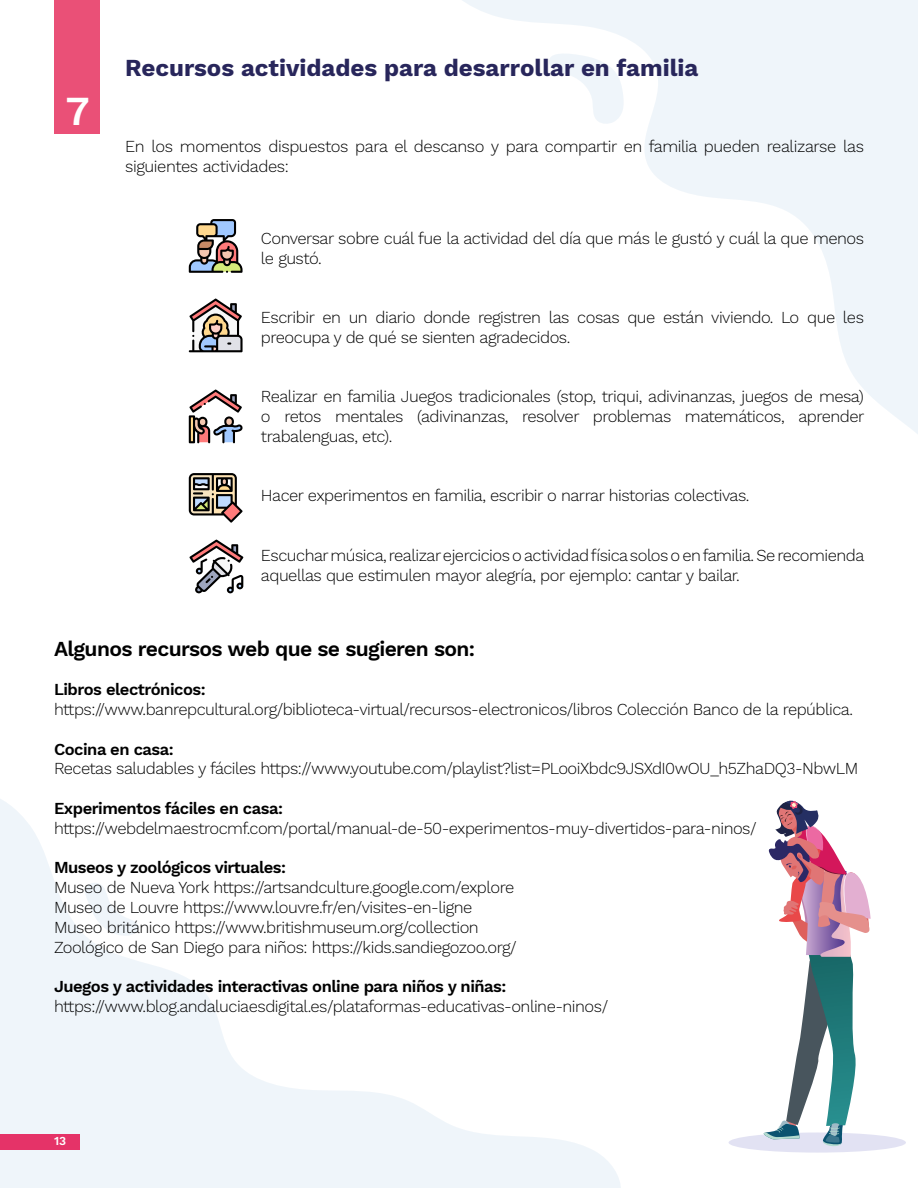
<style>
.page{position:relative;width:918px;height:1188px;background:#fff}
.page>*{position:absolute;margin:0;border:0;box-sizing:border-box;transform-origin:0 0}
.t1{font:600 40.5px "Work Sans";color:#fff}
.t2{font:700 24px "Work Sans";color:#28265b}
.t3{font:600 21px "Work Sans";letter-spacing:-.03em;color:#000}
.t4{font:300 16.5px/19.8px "Work Sans";letter-spacing:-.03em;color:#000}
.t5{font:600 16.5px "Work Sans";letter-spacing:-.03em;color:#000}
.t6{font:600 12px "Work Sans";color:#fff}
</style>
<div class="page">
<svg style="left:462px;top:0;width:456px;height:434px"></svg>
<svg style="left:0;top:799px;width:621px;height:389px"></svg>
<svg style="left:82px;top:882px;width:57px;height:55px"></svg>
<div style="left:54px;top:0;width:46px;height:134px;background:#ea5077"></div>
<svg style="left:189px;top:219px;width:54px;height:54px"></svg>
<svg style="left:189px;top:299px;width:54px;height:53px"></svg>
<svg style="left:189px;top:390px;width:54px;height:53px"></svg>
<svg style="left:189px;top:540px;width:54px;height:53px"></svg>
<svg style="left:189px;top:473px;width:54px;height:50px"></svg>
<div style="left:729px;top:1133px;width:177px;height:20px;background:#e2e2f3;border-radius:50%"></div>
<svg style="left:763px;top:800px;width:108px;height:346px"></svg>
<h1 class="t1" style="left:65px;top:88px;width:26px">7</h1>
<h2 class="t2" style="left:125px;top:54px;width:575px">Recursos actividades para desarrollar en familia</h2>
<p class="t4" style="left:125px;top:137px;width:740px">En los momentos dispuestos para el descanso y para compartir en familia pueden realizarse las siguientes actividades:</p>
<p class="t4" style="left:261px;top:229px;width:605px">Conversar sobre cuál fue la actividad del día que más le gustó y cuál la que menos le gustó.</p>
<p class="t4" style="left:261px;top:308px;width:605px">Escribir en un diario donde registren las cosas que están viviendo. Lo que les preocupa y de qué se sienten agradecidos.</p>
<p class="t4" style="left:261px;top:388px;width:605px;text-align:justify">Realizar en familia Juegos tradicionales (stop, triqui, adivinanzas, juegos de mesa) o retos mentales (adivinanzas, resolver problemas matemáticos, aprender trabalenguas, etc).</p>
<p class="t4" style="left:261px;top:487px;width:490px">Hacer experimentos en familia, escribir o narrar historias colectivas.</p>
<p class="t4" style="left:261px;top:546px;width:605px">Escuchar música, realizar ejercicios o actividad física solos o en familia. Se recomienda aquellas que estimulen mayor alegría, por ejemplo: cantar y bailar.</p>
<p class="t3" style="left:54px;top:636px;width:423px">Algunos recursos web que se sugieren son:</p>
<p class="t5" style="left:54px;top:680px;width:153px">Libros electrónicos:</p>
<p class="t4" style="left:54px;top:700px;width:801px">https://www.banrepcultural.org/biblioteca-virtual/recursos-electronicos/libros Colección Banco de la república.</p>
<p class="t5" style="left:54px;top:739px;width:121px">Cocina en casa:</p>
<p class="t4" style="left:54px;top:760px;width:806px">Recetas saludables y fáciles https://www.youtube.com/playlist?list=PLooiXbdc9JSXdI0wOU_h5ZhaDQ3-NbwLM</p>
<p class="t5" style="left:54px;top:799px;width:231px">Experimentos fáciles en casa:</p>
<p class="t4" style="left:54px;top:819px;width:704px">https://webdelmaestrocmf.com/portal/manual-de-50-experimentos-muy-divertidos-para-ninos/</p>
<p class="t5" style="left:54px;top:858px;width:234px">Museos y zoológicos virtuales:</p>
<p class="t4" style="left:54px;top:878px;width:464px">Museo de Nueva York https://artsandculture.google.com/explore Museo de Louvre https://www.louvre.fr/en/visites-en-ligne Museo británico https://www.britishmuseum.org/collection Zoológico de San Diego para niños: https://kids.sandiegozoo.org/</p>
<p class="t5" style="left:54px;top:977px;width:454px">Juegos y actividades interactivas online para niños y niñas:</p>
<p class="t4" style="left:54px;top:997px;width:556px">https://www.blog.andaluciaesdigital.es/plataformas-educativas-online-ninos/</p>
<p class="t6" style="left:54px;top:1134px;width:14px">13</p>
</div>
